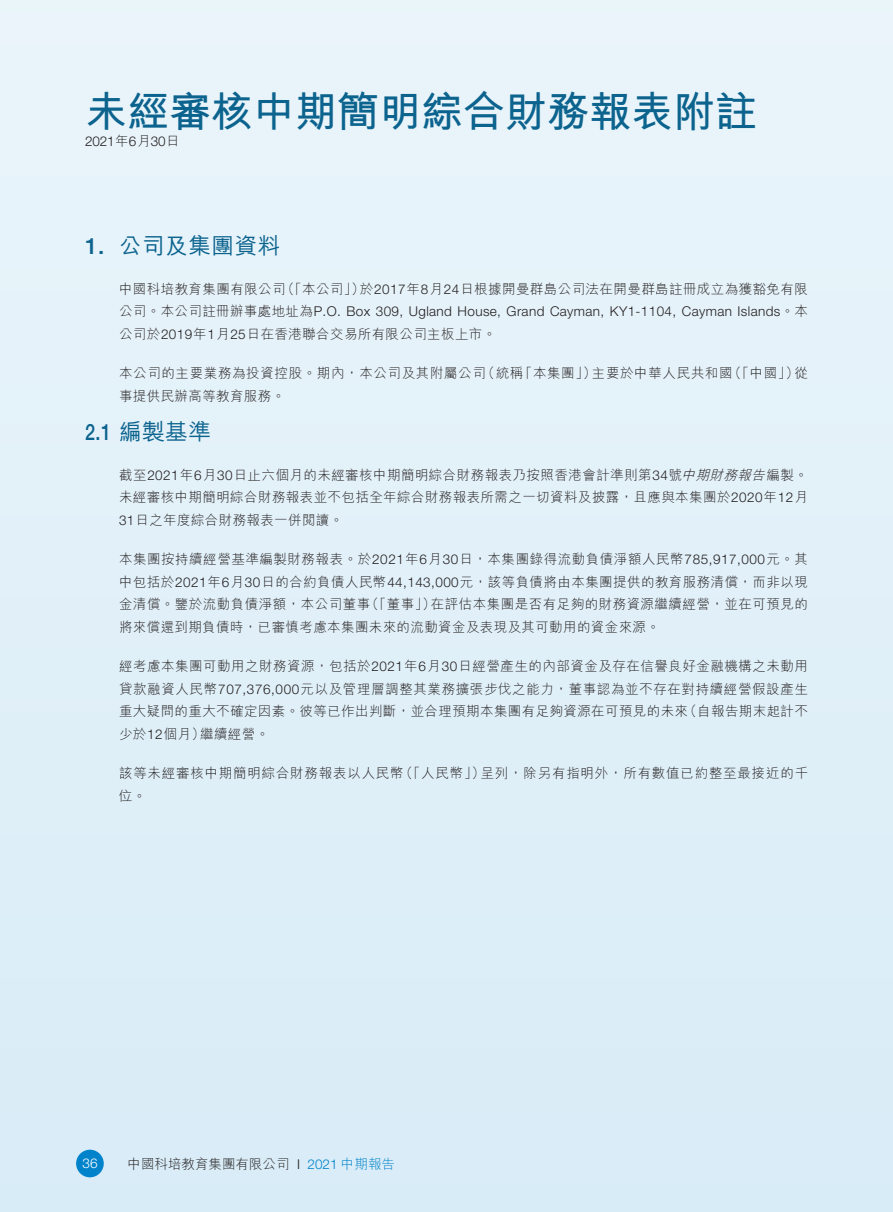
<style>
.page{position:relative;width:893px;height:1212px;background:#e1f0f8}
.page>*{position:absolute;margin:0;border:0;box-sizing:border-box;transform-origin:0 0}
.t1{font:700 42px "M Hei HK";color:#0b638e}
.t2{font:500 22.5px "M Hei HK";letter-spacing:.03em;color:#0b638e}
.t3{font:300 13.5px/22.5px "M Hei HK";letter-spacing:.03em;color:#231f20;text-align:justify}
.t4{font:300 13.5px "Helvetica Neue LT Std";letter-spacing:.03em;color:#231f20}
.t5{font:300 13.5px/22.5px "M Hei HK";letter-spacing:.055em;color:#231f20}
.t6{font:300 13.5px "M Hei HK";color:#231f20}
.t7{font:300 13.5px "Helvetica Neue LT Std";color:#fff}
.s1{font-family:"M Hei HK"}
.s2{font-family:"Helvetica Neue LT Std"}
.s3{font-style:italic}
.s4{font-family:"Helvetica Neue LT Std";color:#0083ca}
.s5{color:#0083ca}
</style>
<div class="page">
<div style="left:76px;top:1150px;width:28px;height:27px;background:#0083ca;border-radius:50%"></div>
<h1 class="t1" style="left:85px;top:81px;width:673px">未經審核中期簡明綜合財務報表附註</h1>
<p class="t4" style="left:85px;top:133px;width:96px">2021<span class="s1">年</span>6<span class="s1">月</span>30<span class="s1">日</span></p>
<h2 class="t2" style="left:85px;top:229px;width:197px"><span class="s2">1.</span> 公司及集團資料</h2>
<p class="t3" style="left:119px;top:277px;width:690px">中國科培教育集團有限公司（「本公司」）於<span class="s2">2017</span>年<span class="s2">8</span>月<span class="s2">24</span>日根據開曼群島公司法在開曼群島註冊成立為獲豁免有限</p>
<p class="t4" style="left:119px;top:303px;width:690px"><span class="s1">公司。本公司註冊辦事處地址為</span>P.O. Box 309, Ugland House, Grand Cayman, KY1-1104, Cayman Islands<span class="s1">。本</span></p>
<p class="t3" style="left:119px;top:322px;width:379px">公司於<span class="s2">2019</span>年<span class="s2">1</span>月<span class="s2">25</span>日在香港聯合交易所有限公司主板上市。</p>
<p class="t3" style="left:119px;top:362px;width:690px">本公司的主要業務為投資控股。期內，本公司及其附屬公司（統稱「本集團」）主要於中華人民共和國（「中國」）從事提供民辦高等教育服務。</p>
<h2 class="t2" style="left:85px;top:415px;width:127px"><span class="s2">2.1</span> 編製基準</h2>
<p class="t3" style="left:119px;top:463px;width:690px">截至<span class="s2">2021</span>年<span class="s2">6</span>月<span class="s2">30</span>日止六個月的未經審核中期簡明綜合財務報表乃按照香港會計準則第<span class="s2">34</span>號<span class="s3">中期財務報告</span>編製。未經審核中期簡明綜合財務報表並不包括全年綜合財務報表所需之一切資料及披露，且應與本集團於<span class="s2">2020</span>年<span class="s2">12</span>月<span class="s2">31</span>日之年度綜合財務報表一併閱讀。</p>
<p class="t3" style="left:119px;top:548px;width:690px">本集團按持續經營基準編製財務報表。於<span class="s2">2021</span>年<span class="s2">6</span>月<span class="s2">30</span>日，本集團錄得流動負債淨額人民幣<span class="s2">785,917,000</span>元。其中包括於<span class="s2">2021</span>年<span class="s2">6</span>月<span class="s2">30</span>日的合約負債人民幣<span class="s2">44,143,000</span>元，該等負債將由本集團提供的教育服務清償，而非以現金清償。鑒於流動負債淨額，本公司董事（「董事」）在評估本集團是否有足夠的財務資源繼續經營，並在可預見的將來償還到期負債時，已審慎考慮本集團未來的流動資金及表現及其可動用的資金來源。</p>
<p class="t3" style="left:119px;top:655px;width:690px">經考慮本集團可動用之財務資源，包括於<span class="s2">2021</span>年<span class="s2">6</span>月<span class="s2">30</span>日經營產生的內部資金及存在信譽良好金融機構之未動用貸款融資人民幣<span class="s2">707,376,000</span>元以及管理層調整其業務擴張步伐之能力，董事認為並不存在對持續經營假設產生重大疑問的重大不確定因素。彼等已作出判斷，並合理預期本集團有足夠資源在可預見的未來（自報告期末起計不少於<span class="s2">12</span>個月）繼續經營。</p>
<p class="t5" style="left:119px;top:762px;width:691px">該等未經審核中期簡明綜合財務報表以人民幣（「人民幣」）呈列，除另有指明外，所有數值已約整至最接近的千位。</p>
<p class="t7" style="left:83px;top:1155px;width:17px">36</p>
<p class="t6" style="left:128px;top:1157px;width:269px">中國科培教育集團有限公司 <span class="s2">I</span> <span class="s4">2021</span> <span class="s5">中期報告</span></p>
</div>
